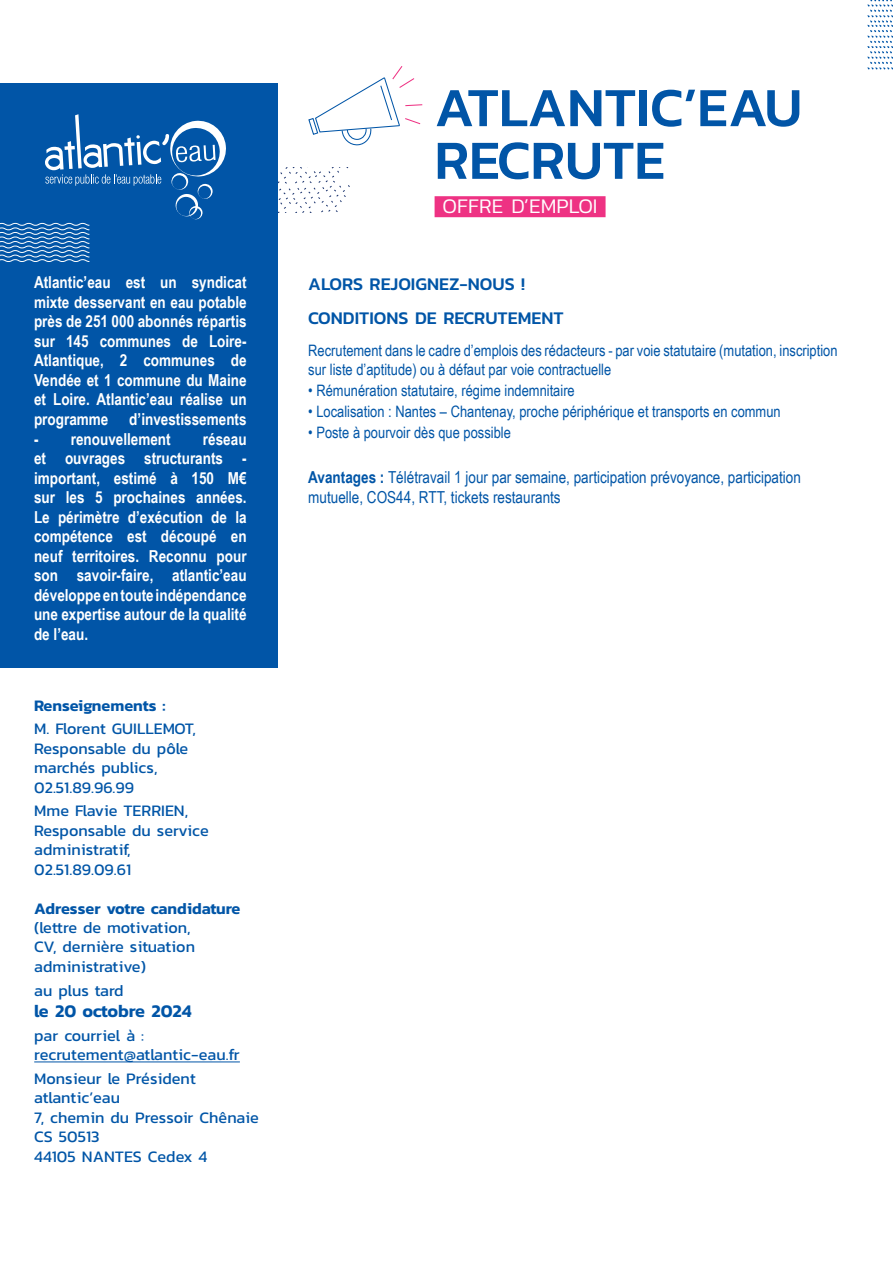
<style>
.page{position:relative;width:893px;height:1263px;background:#fff}
.page>*{position:absolute;margin:0;border:0;box-sizing:border-box;transform-origin:0 0}
.t1{font:500 55.8px "Kanit";color:#0155a7}
.t2{font:300 21px "Kanit";color:#fff}
.t3{font:500 18px "Kanit";color:#0155a7}
.t4{font:600 18px "Kanit";letter-spacing:-.015em;color:#0155a7}
.t5{font:700 16.5px/19.5px "Arial Narrow";color:#fff;text-align:justify}
.t6{font:16.5px/19.8px "Arial Narrow";color:#0155a7}
.t7{font:16.2px/19.5px "Kanit";color:#0155a7}
.t8{font:600 16.2px "Kanit";color:#0155a7}
.t9{font:15.75px/18.9px "Arial Narrow";color:#0155a7}
.s1{font-weight:700}
</style>
<div class="page">
<svg style="left:867px;top:0;width:26px;height:69px"></svg>
<svg style="left:277px;top:168px;width:73px;height:45px"></svg>
<svg style="left:308px;top:66px;width:115px;height:80px"></svg>
<div style="left:435px;top:196px;width:171px;height:21px;background:#ee3283"></div>
<div style="left:0;top:83px;width:277px;height:585px;background:#0155a7"></div>
<svg style="left:0;top:114px;width:226px;height:148px"></svg>
<hr style="left:34px;top:1061px;width:206px;height:1px;background:#0155a7">
<p class="t5" style="left:34px;top:272px;width:214px">Atlantic’eau est un syndicat mixte desservant en eau potable près de 251 000 abonnés répartis sur 145 communes de Loire-Atlantique, 2 communes de Vendée et 1 commune du Maine et Loire. Atlantic’eau réalise un programme</p>
<p class="t5" style="left:129px;top:409px;width:119px">d’investissements</p>
<p class="t5" style="left:34px;top:428px;width:138px">- renouvellement</p>
<p class="t5" style="left:34px;top:428px;width:214px;text-indent:169px">réseau et ouvrages structurants - important, estimé à 150 M€ sur les 5 prochaines années.<br>Le périmètre d’exécution de la compétence est découpé en neuf territoires. Reconnu pour son savoir-faire, atlantic’eau développe en toute indépendance une expertise autour de la qualité de l’eau.</p>
<p class="t8" style="left:34px;top:693px;width:133px">Renseignements :</p>
<p class="t7" style="left:34px;top:719px;width:163px">M. Florent GUILLEMOT,<br>Responsable du pôle marchés publics,<br>02.51.89.96.99</p>
<p class="t7" style="left:34px;top:801px;width:176px">Mme Flavie TERRIEN,<br>Responsable du service administratif,</p>
<p class="t7" style="left:34px;top:859px;width:99px">02.51.89.09.61</p>
<p class="t8" style="left:34px;top:896px;width:208px">Adresser votre candidature</p>
<p class="t7" style="left:34px;top:917px;width:162px">(lettre de motivation,<br>CV, dernière situation administrative)</p>
<p class="t7" style="left:34px;top:980px;width:91px">au plus tard</p>
<p class="t4" style="left:34px;top:997px;width:159px">le 20 octobre 2024</p>
<p class="t7" style="left:34px;top:1025px;width:111px">par courriel à :</p>
<p class="t7" style="left:34px;top:1045px;width:207px">recrutement@atlantic-eau.fr</p>
<p class="t7" style="left:34px;top:1068px;width:163px">Monsieur le Président</p>
<p class="t7" style="left:34px;top:1088px;width:87px">atlantic’eau</p>
<p class="t7" style="left:34px;top:1107px;width:226px">7, chemin du Pressoir Chênaie</p>
<p class="t7" style="left:34px;top:1127px;width:67px">CS 50513</p>
<p class="t7" style="left:34px;top:1146px;width:175px">44105 NANTES Cedex 4</p>
<p class="t1" style="left:435px;top:65px;width:369px">ATLANTIC’EAU</p>
<p class="t1" style="left:435px;top:118px;width:232px">RECRUTE</p>
<p class="t2" style="left:443px;top:191px;width:156px">OFFRE D’EMPLOI</p>
<p class="t3" style="left:308px;top:270px;width:218px">ALORS REJOIGNEZ-NOUS !</p>
<p class="t3" style="left:308px;top:305px;width:257px">CONDITIONS DE RECRUTEMENT</p>
<p class="t9" style="left:308px;top:340px;width:531px">Recrutement dans le cadre d’emplois des rédacteurs - par voie statutaire (mutation, inscription sur liste d’aptitude) ou à défaut par voie contractuelle</p>
<p class="t9" style="left:308px;top:380px;width:268px">• Rémunération statutaire, régime indemnitaire</p>
<p class="t9" style="left:308px;top:401px;width:474px">• Localisation : Nantes – Chantenay, proche périphérique et transports en commun</p>
<p class="t9" style="left:308px;top:422px;width:204px">• Poste à pourvoir dès que possible</p>
<p class="t6" style="left:308px;top:467px;width:494px"><span class="s1">Avantages :</span> Télétravail 1 jour par semaine, participation prévoyance, participation mutuelle, COS44, RTT, tickets restaurants</p>
</div>
